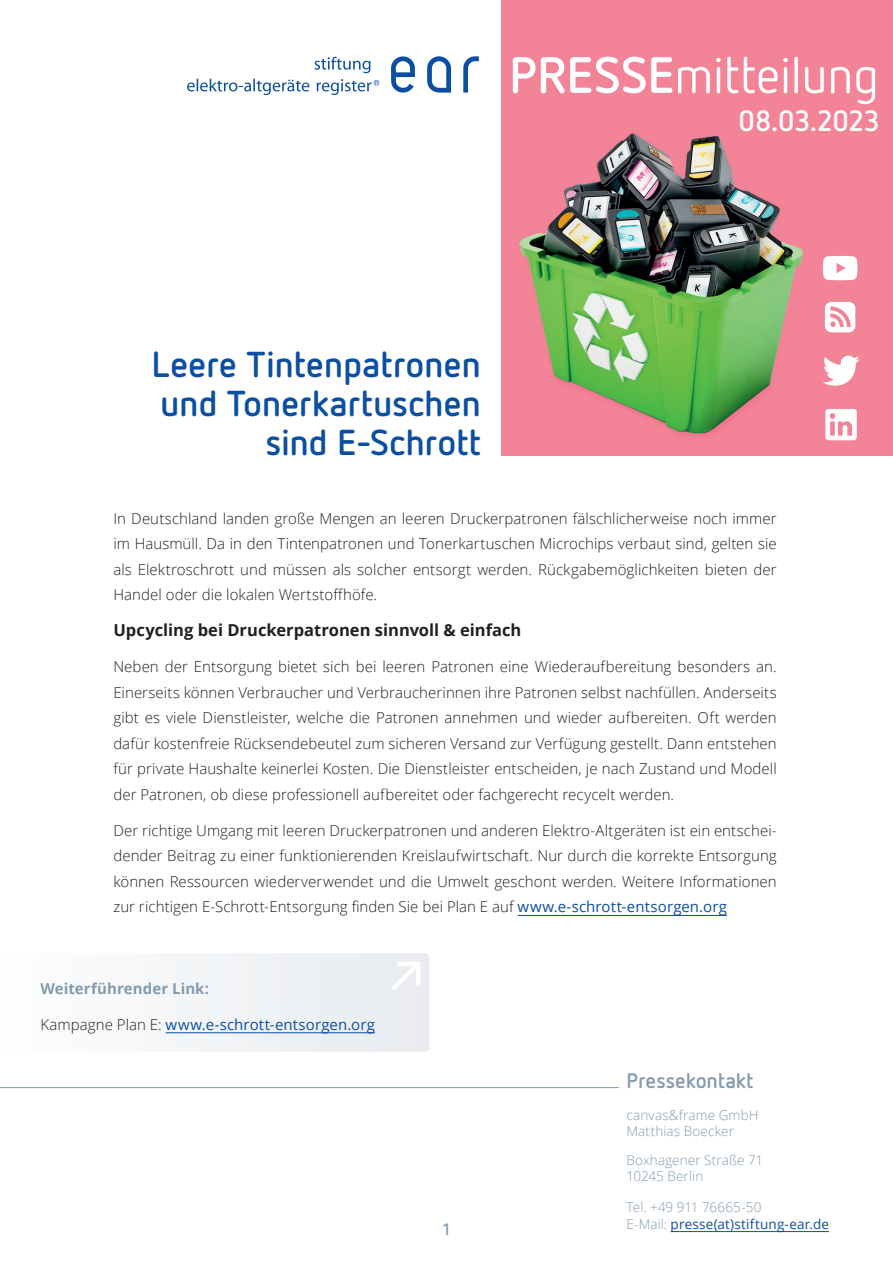
<style>
.page{position:relative;width:893px;height:1263px;background:#fff}
.page>*{position:absolute;margin:0;border:0;box-sizing:border-box;transform-origin:0 0}
.t1{font:51px "Netto OT";letter-spacing:-.02em;color:#fff}
.t2{font:700 36px/39px "Netto OT";letter-spacing:-.01em;color:#0a4fa2;text-align:right}
.t3{font:700 29.25px "Netto OT";letter-spacing:-.015em;color:#fff}
.t4{font:700 21px "Netto OT";color:#829bb0}
.t5{font:700 16.5px "Open Sans";color:#231f20}
.t6{font:700 16.5px "Netto OT";color:#829bb0}
.t7{font:300 15px/25.5px "Open Sans";letter-spacing:.005em;color:#231f20;text-align:justify}
.t8{font:15px "Open Sans";letter-spacing:.005em;color:#0a4fa2}
.t9{font:700 15px "Open Sans";letter-spacing:.005em;color:#829bb0}
.t10{font:300 13.5px/16.2px "Open Sans";letter-spacing:.01em;color:#829bb0}
.s1{font-weight:700}
.s2{font-weight:400;color:#0a4fa2}
.s3{font-weight:300;color:#231f20}
</style>
<div class="page">
<img style="left:501px;top:0;width:392px;height:456px">
<svg style="left:823px;top:256px;width:34px;height:24px"></svg>
<svg style="left:825px;top:302px;width:30px;height:30px"></svg>
<svg style="left:823px;top:356px;width:36px;height:31px"></svg>
<svg style="left:825px;top:409px;width:32px;height:31px"></svg>
<hr style="left:671px;top:1231px;width:158px;height:1px;background:#0a4fa2">
<hr style="left:0;top:1087px;width:619px;height:1px;background:#829bb0">
<svg style="left:391px;top:56px;width:24px;height:37px"></svg>
<svg style="left:427px;top:56px;width:24px;height:37px"></svg>
<svg style="left:463px;top:56px;width:16px;height:37px"></svg>
<svg style="left:317px;top:79px;width:62px;height:16px"></svg>
<svg style="left:314px;top:57px;width:56px;height:16px"></svg>
<svg style="left:187px;top:79px;width:122px;height:16px"></svg>
<hr style="left:518px;top:915px;width:209px;height:1px;background:#0a4fa2">
<div style="left:155px;top:953px;width:274px;height:99px;background:#eef1f4"></div>
<h1 class="t1" style="left:509px;top:44px;width:372px"><span class="s1">PRESSE</span>mitteilung</h1>
<h2 class="t2" style="left:151px;top:344px;width:331px">Leere Tintenpatronen und Tonerkartuschen sind E-Schrott</h2>
<h3 class="t3" style="left:738px;top:102px;width:143px">08.03.2023</h3>
<p class="t7" style="left:113px;top:505px;width:665px">In Deutschland landen große Mengen an leeren Druckerpatronen fälschlicherweise noch immer im Hausmüll. Da in den Tintenpatronen und Tonerkartuschen Microchips verbaut sind, gelten sie als Elektroschrott und müssen als solcher entsorgt werden. Rückgabemöglichkeiten bieten der Handel oder die lokalen Wertstoffhöfe.</p>
<p class="t5" style="left:113px;top:619px;width:410px">Upcycling bei Druckerpatronen sinnvoll &amp; einfach</p>
<p class="t7" style="left:113px;top:654px;width:665px">Neben der Entsorgung bietet sich bei leeren Patronen eine Wiederaufbereitung besonders an.<br>Einerseits können Verbraucher und Verbraucherinnen ihre Patronen selbst nachfüllen. Anderseits gibt es viele Dienstleister, welche die Patronen annehmen und wieder aufbereiten. Oft werden dafür kostenfreie Rücksendebeutel zum sicheren Versand zur Verfügung gestellt. Dann entstehen für private Haushalte keinerlei Kosten. Die Dienstleister entscheiden, je nach Zustand und Modell der Patronen, ob diese professionell aufbereitet oder fachgerecht recycelt werden.</p>
<p class="t7" style="left:113px;top:817px;width:665px">Der richtige Umgang mit leeren Druckerpatronen und anderen Elektro-Altgeräten ist ein entschei&shy;dender Beitrag zu einer funktionierenden Kreislaufwirtschaft. Nur durch die korrekte Entsorgung können Ressourcen wiederverwendet und die Umwelt geschont werden. Weitere Informationen zur richtigen E-Schrott-Entsorgung finden Sie bei Plan E auf <span class="s2">www.e-schrott-entsorgen.org</span></p>
<p class="t9" style="left:40px;top:978px;width:170px">Weiterführender Link:</p>
<p class="t8" style="left:40px;top:1014px;width:336px"><span class="s3">Kampagne Plan E:</span> www.e-schrott-entsorgen.org</p>
<p class="t6" style="left:443px;top:1219px;width:8px">1</p>
<h3 class="t4" style="left:626px;top:1067px;width:128px">Pressekontakt</h3>
<p class="t10" style="left:626px;top:1107px;width:134px">canvas&amp;frame GmbH<br>Matthias Boecker</p>
<p class="t10" style="left:626px;top:1151px;width:138px">Boxhagener Straße 71<br>10245 Berlin</p>
<p class="t10" style="left:626px;top:1199px;width:204px">Tel. +49 911 76665-50<br>E-Mail: <span class="s2">presse(at)stiftung-ear.de</span></p>
</div>
